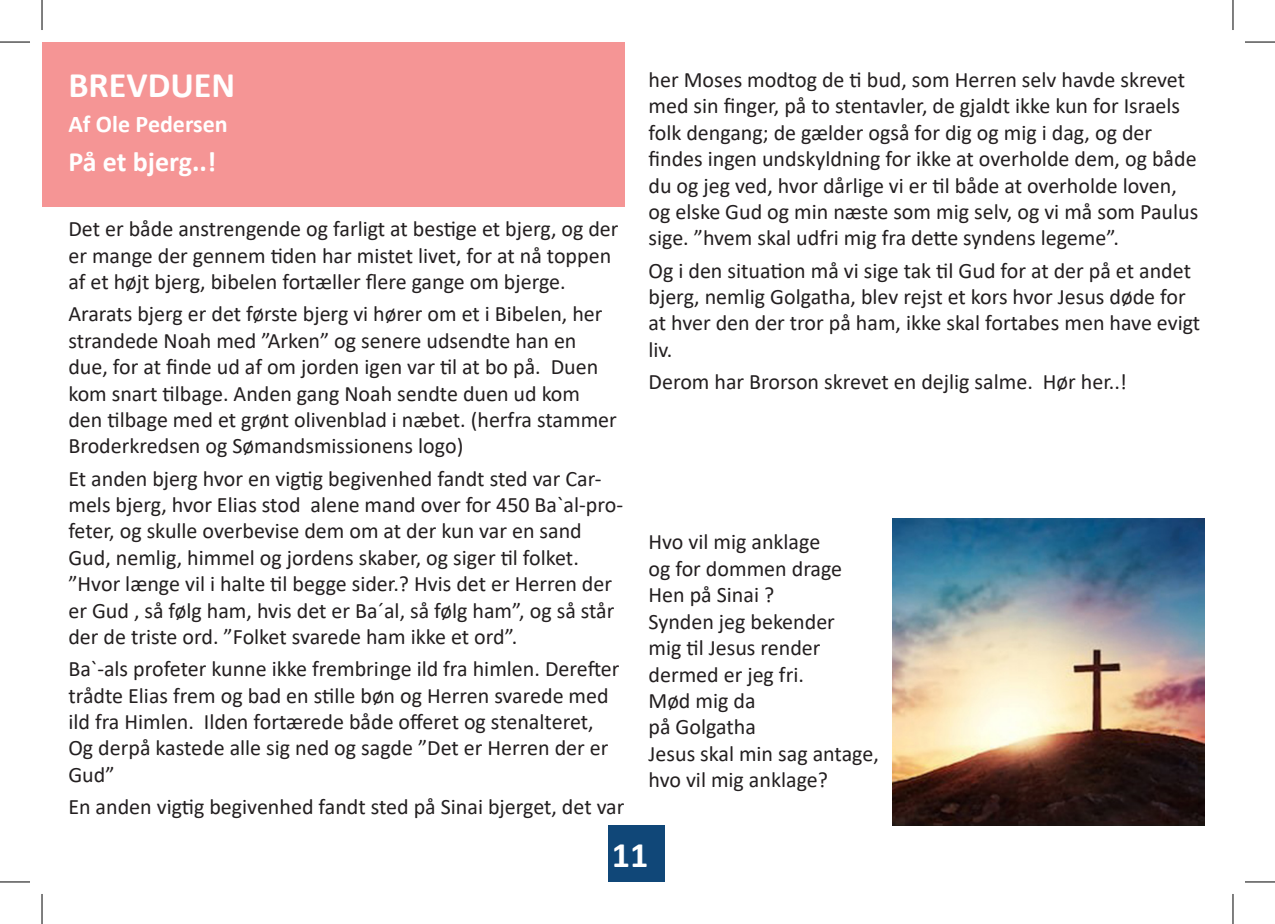
<style>
.page{position:relative;width:1275px;height:924px;background:#fff}
.page>*{position:absolute;margin:0;border:0;box-sizing:border-box;transform-origin:0 0}
.t1{font:700 36px "Calibri";color:#fff}
.t2{font:700 28px "Calibri";letter-spacing:-.005em;color:#fff}
.t3{font:700 24px "Calibri";color:#fff}
.t4{font:22px/26.4px "Calibri";color:#231f20}
</style>
<div class="page">
<div style="left:608px;top:824px;width:57px;height:57px;background:#104778"></div>
<div style="left:42px;top:42px;width:582px;height:164px;background:#f59595"></div>
<img style="left:892px;top:518px;width:312px;height:306px">
<hr style="left:0;top:42px;width:30px;height:1px;background:#000">
<hr style="left:1245px;top:42px;width:30px;height:1px;background:#000">
<hr style="left:0;top:881px;width:30px;height:1px;background:#000">
<hr style="left:1245px;top:881px;width:30px;height:1px;background:#000">
<hr style="left:42px;top:0;width:1px;height:30px;background:#000">
<hr style="left:42px;top:893px;width:1px;height:30px;background:#000">
<hr style="left:1232px;top:0;width:1px;height:30px;background:#000">
<hr style="left:1232px;top:893px;width:1px;height:30px;background:#000">
<p class="t1" style="left:68px;top:60px;width:168px">BREVDUEN</p>
<p class="t3" style="left:68px;top:107px;width:161px">Af Ole Pedersen</p>
<p class="t2" style="left:68px;top:142px;width:149px">På et bjerg..!</p>
<p class="t4" style="left:68px;top:215px;width:552px">Det er både anstrengende og farligt at bestige et bjerg, og der er mange der gennem tiden har mistet livet, for at nå toppen af et højt bjerg, bibelen fortæller flere gange om bjerge.</p>
<p class="t4" style="left:68px;top:300px;width:550px">Ararats bjerg er det første bjerg vi hører om et i Bibelen, her strandede Noah med ”Arken” og senere udsendte han en due, for at finde ud af om jorden igen var til at bo på. Duen kom snart tilbage. Anden gang Noah sendte duen ud kom den tilbage med et grønt olivenblad i næbet. (herfra stammer Broderkredsen og Sømandsmissionens logo)</p>
<p class="t4" style="left:68px;top:464px;width:556px">Et anden bjerg hvor en vigtig begivenhed fandt sted var Car&shy;mels bjerg, hvor Elias stod alene mand over for 450 Ba`al-pro&shy;feter, og skulle overbevise dem om at der kun var en sand Gud, nemlig, himmel og jordens skaber, og siger til folket. ”Hvor længe vil i halte til begge sider.? Hvis det er Herren der er Gud , så følg ham, hvis det er Ba´al, så følg ham”, og så står der de triste ord. ”Folket svarede ham ikke et ord”.</p>
<p class="t4" style="left:68px;top:654px;width:553px">Ba`-als profeter kunne ikke frembringe ild fra himlen. Derefter trådte Elias frem og bad en stille bøn og Herren svarede med ild fra Himlen. Ilden fortærede både offeret og stenalteret, Og derpå kastede alle sig ned og sagde ”Det er Herren der er Gud”</p>
<p class="t4" style="left:68px;top:792px;width:557px">En anden vigtig begivenhed fandt sted på Sinai bjerget, det var</p>
<p class="t4" style="left:648px;top:66px;width:551px">her Moses modtog de ti bud, som Herren selv havde skrevet med sin finger, på to stentavler, de gjaldt ikke kun for Israels folk dengang; de gælder også for dig og mig i dag, og der findes ingen undskyldning for ikke at overholde dem, og både du og jeg ved, hvor dårlige vi er til både at overholde loven, og elske Gud og min næste som mig selv, og vi må som Paulus sige. ”hvem skal udfri mig fra dette syndens legeme”.</p>
<p class="t4" style="left:648px;top:256px;width:553px">Og i den situation må vi sige tak til Gud for at der på et andet bjerg, nemlig Golgatha, blev rejst et kors hvor Jesus døde for at hver den der tror på ham, ikke skal fortabes men have evigt liv.</p>
<p class="t4" style="left:648px;top:368px;width:480px">Derom har Brorson skrevet en dejlig salme. Hør her..!</p>
<p class="t4" style="left:648px;top:528px;width:232px">Hvo vil mig anklage<br>og for dommen drage<br>Hen på Sinai ?<br>Synden jeg bekender<br>mig til Jesus render dermed er jeg fri.<br>Mød mig da<br>på Golgatha<br>Jesus skal min sag antage, hvo vil mig anklage?</p>
<p class="t1" style="left:612px;top:829px;width:38px">11</p>
</div>
